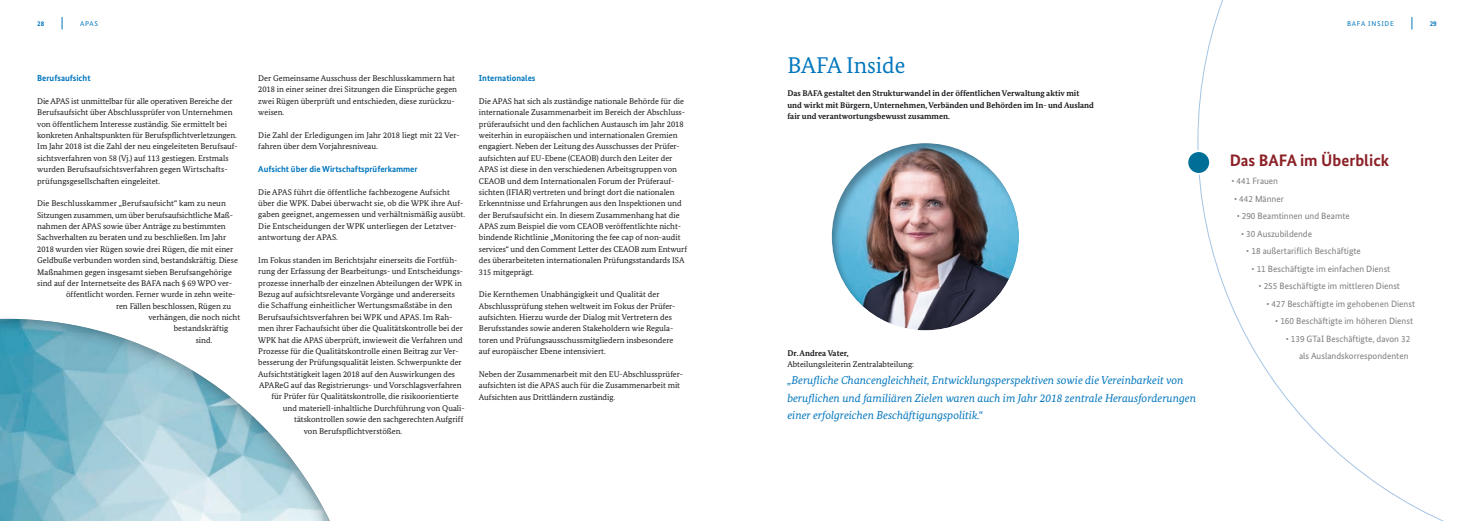
<style>
.page{position:relative;width:1474px;height:521px;background:#fff}
.page>*{position:absolute;margin:0;border:0;box-sizing:border-box;transform-origin:0 0}
.t1{font:22.75px "Bundes Serif";color:#0076bd}
.t2{font:700 16.62px "Bundes Sans";color:#8b2126}
.t3{font:italic 11.38px/17.5px "Bundes Serif";color:#0076bd}
.t4{font:9.1px/17.5px "Bundes Sans";color:#7c7d7f;text-align:right}
.t5{font:700 8.75px "Bundes Sans";color:#0076bd}
.t6{font:8.31px/11.4px "Bundes Serif";color:#1a171c}
.t7{font:700 8.31px/11.4px "Bundes Serif";color:#1a171c}
.t8{font:7px "Bundes Sans";color:#0076bd}
.t9{font:700 7px "Bundes Sans";color:#0076bd}
</style>
<div class="page">
<svg style="left:62px;top:17px;width:1px;height:12px"></svg>
<div style="left:0;top:317px;width:366px;height:204px;background:#1a171c;opacity:.5"></div>
<div style="left:831px;top:142px;width:189px;height:189px;background:#1a171c;opacity:.35"></div>
<svg style="left:1197px;top:0;width:247px;height:521px"></svg>
<div style="left:1187px;top:151px;width:22px;height:23px;background:#006f98;border-radius:50%"></div>
<div style="left:1186px;top:150px;width:24px;height:25px;border:2px solid #fff;border-radius:50%"></div>
<p class="t9" style="left:37px;top:19px;width:8px">28</p>
<p class="t8" style="left:80px;top:19px;width:6px">apas</p>
<p class="t9" style="left:1429px;top:19px;width:8px">29</p>
<h1 class="t1" style="left:787px;top:52px;width:119px">BAFA Inside</h1>
<p class="t7" style="left:787px;top:88px;width:308px">Das BAFA gestaltet den Strukturwandel in der öffentlichen Verwaltung aktiv mit und wirkt mit Bürgern, Unternehmen, Verbänden und Behörden im In- und Ausland fair und verantwortungsbewusst zusammen.</p>
<p class="t8" style="left:1346px;top:19px;width:6px">bafa</p>
<p class="t8" style="left:1368px;top:19px;width:6px">inside</p>
<p class="t6" style="left:258px;top:72px;width:200px">Der Gemeinsame Ausschuss der Beschlusskammern hat 2018 in einer seiner drei Sitzungen die Einsprüche gegen zwei Rügen überprüft und entschieden, diese zurückzu&shy;weisen.</p>
<p class="t6" style="left:258px;top:129px;width:203px">Die Zahl der Erledigungen im Jahr 2018 liegt mit 22 Ver&shy;fahren über dem Vorjahresniveau.</p>
<p class="t5" style="left:258px;top:164px;width:161px">Aufsicht über die Wirtschaftsprüferkammer</p>
<p class="t6" style="left:258px;top:186px;width:208px">Die APAS führt die öffentliche fachbezogene Aufsicht über die WPK. Dabei überwacht sie, ob die WPK ihre Auf&shy;gaben geeignet, angemessen und verhältnismäßig ausübt.<br>Die Entscheidungen der WPK unterliegen der Letztver&shy;antwortung der APAS.</p>
<p class="t6" style="left:258px;top:254px;width:201px">Im Fokus standen im Berichtsjahr einerseits die Fortfüh-</p>
<p class="t6" style="left:258px;top:266px;width:206px">rung der Erfassung der Bearbeitungs- und Entscheidungs-</p>
<p class="t6" style="left:258px;top:277px;width:205px">prozesse innerhalb der einzelnen Abteilungen der WPK in</p>
<p class="t6" style="left:258px;top:288px;width:198px">Bezug auf aufsichtsrelevante Vorgänge und andererseits</p>
<p class="t6" style="left:258px;top:300px;width:195px">die Schaffung einheitlicher Wertungsmaßstäbe in den</p>
<p class="t6" style="left:258px;top:311px;width:196px">Berufsaufsichtsverfahren bei WPK und APAS. Im Rah-</p>
<p class="t6" style="left:258px;top:322px;width:206px">men ihrer Fachaufsicht über die Qualitätskontrolle bei der</p>
<p class="t6" style="left:258px;top:334px;width:206px">WPK hat die APAS überprüft, inwieweit die Verfahren und</p>
<p class="t6" style="left:258px;top:345px;width:202px">Prozesse für die Qualitätskontrolle einen Beitrag zur Ver-</p>
<p class="t6" style="left:258px;top:357px;width:205px">besserung der Prüfungsqualität leisten. Schwerpunkte der</p>
<p class="t6" style="left:258px;top:368px;width:198px">Aufsichtstätigkeit lagen 2018 auf den Auswirkungen des</p>
<p class="t6" style="left:259px;top:379px;width:204px">APAReG auf das Registrierungs- und Vorschlagsverfahren</p>
<p class="t6" style="left:271px;top:391px;width:189px">für Prüfer für Qualitätskontrolle, die risikoorientierte</p>
<p class="t6" style="left:283px;top:402px;width:183px">und materiell-inhaltliche Durchführung von Quali-</p>
<p class="t6" style="left:294px;top:413px;width:171px">tätskontrollen sowie den sachgerechten Aufgriff</p>
<p class="t6" style="left:304px;top:425px;width:100px">von Berufspflichtverstößen.</p>
<p class="t5" style="left:37px;top:73px;width:55px">Berufsaufsicht</p>
<p class="t6" style="left:37px;top:95px;width:202px">Die APAS ist unmittelbar für alle operativen Bereiche der Berufsaufsicht über Abschlussprüfer von Unternehmen von öffentlichem Interesse zuständig. Sie ermittelt bei konkreten Anhaltspunkten für Berufspflichtverletzungen.<br>Im Jahr 2018 ist die Zahl der neu eingeleiteten Berufsauf&shy;sichtsverfahren von 58 (Vj.) auf 113 gestiegen. Erstmals wurden Berufsaufsichtsverfahren gegen Wirtschafts&shy;prüfungsgesellschaften eingeleitet.</p>
<p class="t6" style="left:37px;top:198px;width:190px">Die Beschlusskammer „Berufsaufsicht“ kam zu neun</p>
<p class="t6" style="left:37px;top:209px;width:197px">Sitzungen zusammen, um über berufsaufsichtliche Maß-</p>
<p class="t6" style="left:37px;top:220px;width:190px">nahmen der APAS sowie über Anträge zu bestimmten</p>
<p class="t6" style="left:37px;top:232px;width:190px">Sachverhalten zu beraten und zu beschließen. Im Jahr</p>
<p class="t6" style="left:37px;top:243px;width:198px">2018 wurden vier Rügen sowie drei Rügen, die mit einer</p>
<p class="t6" style="left:37px;top:255px;width:202px">Geldbuße verbunden worden sind, bestandskräftig. Diese</p>
<p class="t6" style="left:37px;top:266px;width:196px">Maßnahmen gegen insgesamt sieben Berufsangehörige</p>
<p class="t6" style="left:37px;top:277px;width:196px">sind auf der Internetseite des BAFA nach § 69 WPO ver-</p>
<p class="t6" style="left:66px;top:289px;width:171px">öffentlicht worden. Ferner wurde in zehn weite-</p>
<p class="t6" style="left:116px;top:300px;width:117px">ren Fällen beschlossen, Rügen zu</p>
<p class="t6" style="left:148px;top:311px;width:93px">verhängen, die noch nicht</p>
<p class="t6" style="left:174px;top:323px;width:56px">bestandskräftig</p>
<p class="t6" style="left:196px;top:334px;width:18px">sind.</p>
<p class="t5" style="left:479px;top:73px;width:58px">Internationales</p>
<p class="t6" style="left:479px;top:95px;width:210px">Die APAS hat sich als zuständige nationale Behörde für die internationale Zusammenarbeit im Bereich der Abschluss&shy;prüferaufsicht und den fachlichen Austausch im Jahr 2018 weiterhin in europäischen und internationalen Gremien engagiert. Neben der Leitung des Ausschusses der Prüfer&shy;aufsichten auf EU-Ebene (CEAOB) durch den Leiter der APAS ist diese in den verschiedenen Arbeitsgruppen von CEAOB und dem Internationalen Forum der Prüferauf&shy;sichten (IFIAR) vertreten und bringt dort die nationalen Erkenntnisse und Erfahrungen aus den Inspektionen und der Berufsaufsicht ein. In diesem Zusammenhang hat die APAS zum Beispiel die vom CEAOB veröffentlichte nicht&shy;bindende Richtlinie „Monitoring the fee cap of non-audit services“ und den Comment Letter des CEAOB zum Entwurf des überarbeiteten internationalen Prüfungsstandards ISA 315 mitgeprägt.</p>
<p class="t6" style="left:479px;top:289px;width:198px">Die Kernthemen Unabhängigkeit und Qualität der Abschlussprüfung stehen weltweit im Fokus der Prüfer&shy;aufsichten. Hierzu wurde der Dialog mit Vertretern des Berufsstandes sowie anderen Stakeholdern wie Regula&shy;toren und Prüfungsausschussmitgliedern insbesondere auf europäischer Ebene intensiviert.</p>
<p class="t6" style="left:479px;top:368px;width:206px">Neben der Zusammenarbeit mit den EU-Abschlussprüfer&shy;aufsichten ist die APAS auch für die Zusammenarbeit mit<br>Aufsichten aus Drittländern zuständig.</p>
<h2 class="t2" style="left:1229px;top:150px;width:161px">Das BAFA im Überblick</h2>
<p class="t4" style="left:1231px;top:172px;width:48px">• 441 Frauen</p>
<p class="t4" style="left:1233px;top:190px;width:51px">• 442 Männer</p>
<p class="t4" style="left:1236px;top:207px;width:115px">• 290 Beamtinnen und Beamte</p>
<p class="t4" style="left:1240px;top:225px;width:73px">• 30 Auszubildende</p>
<p class="t4" style="left:1246px;top:242px;width:116px">• 18 außertariflich Beschäftigte</p>
<p class="t4" style="left:1251px;top:260px;width:140px">• 11 Beschäftigte im einfachen Dienst</p>
<p class="t4" style="left:1258px;top:277px;width:143px">• 255 Beschäftigte im mittleren Dienst</p>
<p class="t4" style="left:1266px;top:295px;width:150px">• 427 Beschäftigte im gehobenen Dienst</p>
<p class="t4" style="left:1275px;top:312px;width:139px">• 160 Beschäftigte im höheren Dienst</p>
<p class="t4" style="left:1285px;top:330px;width:126px">• 139 GTaI Beschäftigte, davon 32 als Auslandskorrespondenten</p>
<p class="t7" style="left:787px;top:347px;width:63px">Dr. Andrea Vater,</p>
<p class="t6" style="left:787px;top:358px;width:128px">Abteilungsleiterin Zentralabteilung:</p>
<h3 class="t3" style="left:787px;top:372px;width:410px">„Berufliche Chancengleichheit, Entwicklungsperspektiven sowie die Vereinbarkeit von beruflichen und familiären Zielen waren auch im Jahr 2018 zentrale Herausforderungen einer erfolgreichen Beschäftigungspolitik.“</h3>
</div>
